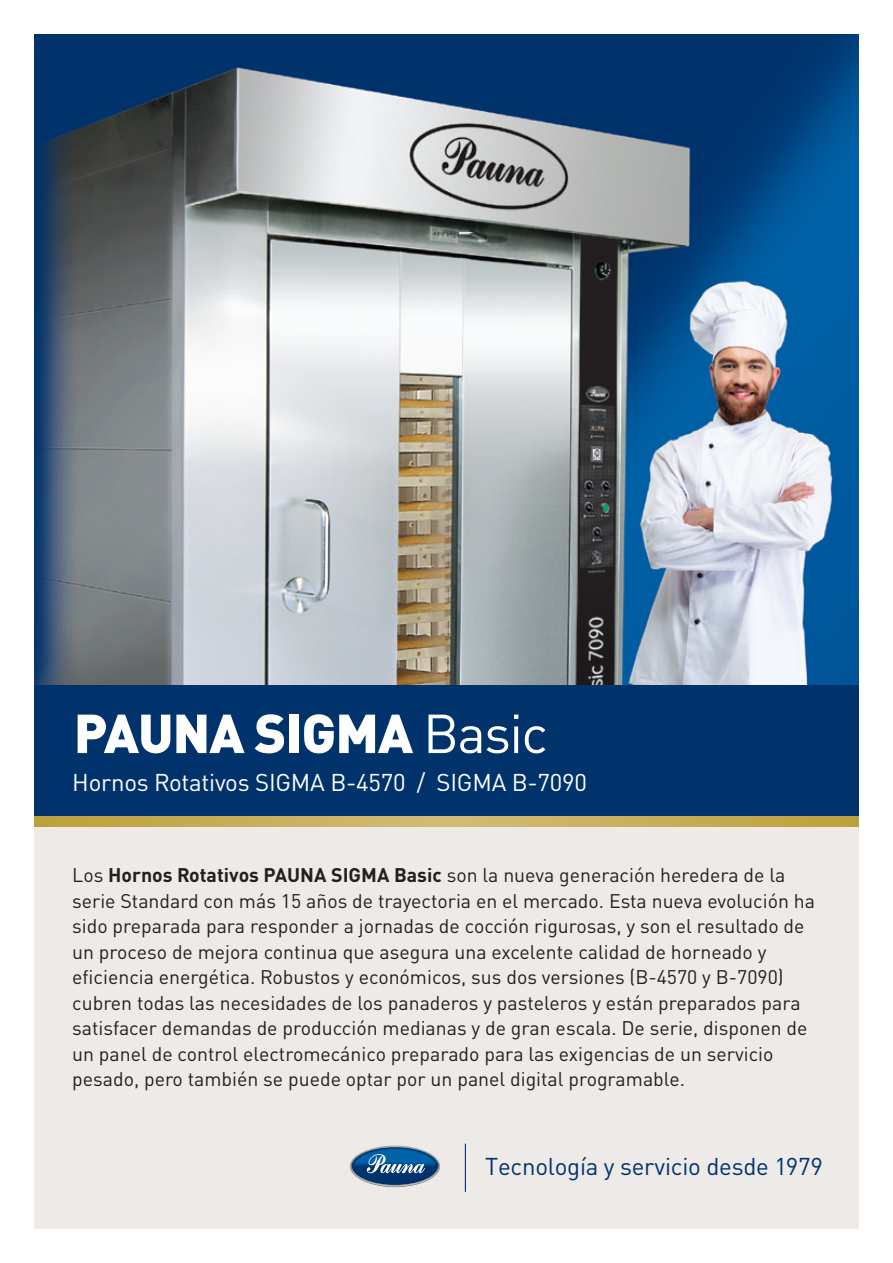
<style>
.page{position:relative;width:893px;height:1263px;background:#fff}
.page>*{position:absolute;margin:0;border:0;box-sizing:border-box;transform-origin:0 0}
.t1{font:900 54px "DIN Pro";letter-spacing:-.02em;color:#fff}
.t2{font:24px "DIN Pro";letter-spacing:-.01em;color:#fff}
.t3{font:24px "DIN Pro";letter-spacing:-.01em;color:#00336c}
.t4{font:19.5px/25.5px "DIN Pro";color:#231f20}
.s1{font-weight:400}
.s2{font-weight:700}
</style>
<div class="page">
<div style="left:34px;top:536px;width:825px;height:693px;background:#edeae7"></div>
<svg style="left:34px;top:816px;width:825px;height:11px;background:#c6ad59"></svg>
<img style="left:34px;top:34px;width:825px;height:651px">
<div style="left:34px;top:685px;width:825px;height:131px;background:#00336c"></div>
<hr style="left:465px;top:1144px;width:1px;height:48px;background:#00336c">
<svg style="left:350px;top:1146px;width:90px;height:41px"></svg>
<h1 class="t1" style="left:74px;top:687px;width:476px">PAUNA SIGMA <span class="s1">Basic</span></h1>
<p class="t2" style="left:72px;top:764px;width:516px">Hornos Rotativos SIGMA B-4570 / SIGMA B-7090</p>
<p class="t4" style="left:72px;top:861px;width:744px">Los <span class="s2">Hornos Rotativos PAUNA SIGMA Basic</span> son la nueva generación heredera de la serie Standard con más 15 años de trayectoria en el mercado. Esta nueva evolución ha sido preparada para responder a jornadas de cocción rigurosas, y son el resultado de un proceso de mejora continua que asegura una excelente calidad de horneado y eficiencia energética. Robustos y económicos, sus dos versiones (B-4570 y B-7090) cubren todas las necesidades de los panaderos y pasteleros y están preparados para satisfacer demandas de producción medianas y de gran escala. De serie, disponen de un panel de control electromecánico preparado para las exigencias de un servicio pesado, pero también se puede optar por un panel digital programable.</p>
<p class="t3" style="left:485px;top:1147px;width:339px">Tecnología y servicio desde 1979</p>
</div>
